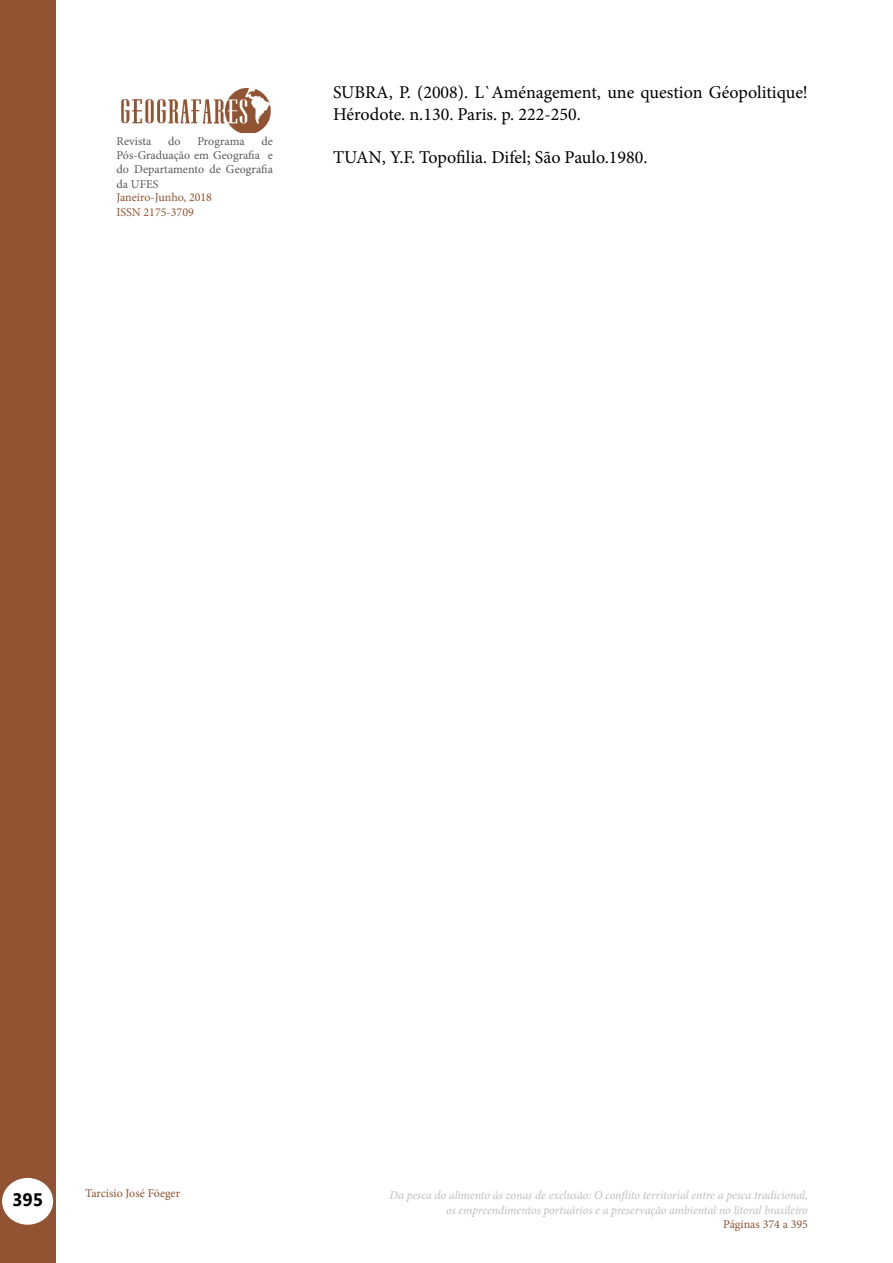
<style>
.page{position:relative;width:893px;height:1263px;background:#fff}
.page>*{position:absolute;margin:0;border:0;box-sizing:border-box;transform-origin:0 0}
.t1{font:18px/21.6px "Minion Pro";color:#000}
.t2{font:700 18px "Segoe UI";color:#000}
.t3{font:italic 12px/14.4px "Minion Pro";letter-spacing:-.005em;color:#bcbec0;text-align:right}
.t4{font:12px/14.4px "Minion Pro";color:#58595b;text-align:justify}
.t5{font:12px/14.4px "Minion Pro";color:#915331}
</style>
<div class="page">
<div style="left:0;top:1px;width:55px;height:1262px;background:#915331"></div>
<div style="left:3px;top:1179px;width:49px;height:45px;background:#fff;border-radius:50%"></div>
<div style="left:2px;top:1178px;width:51px;height:47px;border:2px solid #fff;border-radius:50%"></div>
<img style="left:121px;top:88px;width:150px;height:45px">
<p class="t4" style="left:117px;top:134px;width:36px">Revista</p>
<p class="t4" style="left:168px;top:134px;width:14px">do</p>
<p class="t4" style="left:197px;top:134px;width:49px">Programa</p>
<p class="t4" style="left:117px;top:134px;width:158px;text-indent:145px">de Pós-Graduação em Geografia e do Departamento de Geografia da UFES</p>
<p class="t5" style="left:117px;top:190px;width:97px">Janeiro-Junho, 2018<br>ISSN 2175-3709</p>
<h1 class="t1" style="left:333px;top:82px;width:476px">SUBRA, P. (2008). L`Aménagement, une question Géopolitique!<br>Hérodote. n.130. Paris. p. 222-250.</h1>
<h1 class="t1" style="left:333px;top:146px;width:316px">TUAN, Y.F. Topofilia. Difel; São Paulo.1980.</h1>
<p class="t5" style="left:85px;top:1186px;width:97px">Tarcisio José Föeger</p>
<h1 class="t2" style="left:12px;top:1187px;width:33px">395</h1>
<p class="t3" style="left:390px;top:1188px;width:420px">Da pesca do alimento às zonas de exclusão: O conflito territorial entre a pesca tradicional, os empreendimentos portuários e a preservação ambiental no litoral brasileiro</p>
<p class="t5" style="left:723px;top:1217px;width:86px">Páginas 374 a 395</p>
</div>
